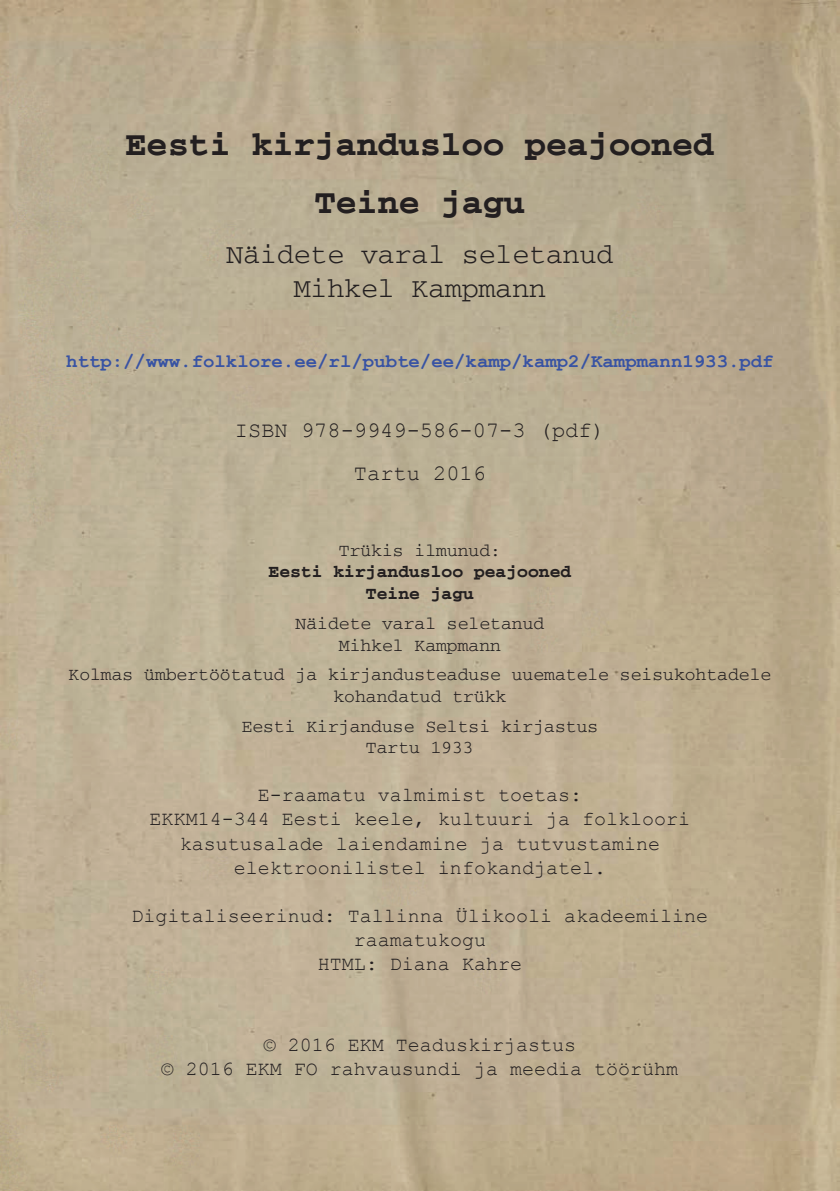
<style>
.page{position:relative;width:840px;height:1191px;background:#fff}
.page>*{position:absolute;margin:0;border:0;box-sizing:border-box;transform-origin:0 0}
.t1{font:700 35px/58.6px "Courier";color:#231f20;text-align:center}
.t2{font:28px/33.6px "Courier";color:#231f20;text-align:center}
.t3{font:22px/43px "Courier New";color:#231f20;text-align:center}
.t4{font:20px/24px "Courier New";color:#231f20;text-align:center}
.t5{font:700 19px "Courier New";color:#3853a3}
.t6{font:18px/21.6px "Courier";color:#231f20;text-align:center}
.t7{font:700 18px/21.6px "Courier";color:#231f20;text-align:center}
</style>
<div class="page">
<img style="left:0;top:0;width:839px;height:1191px">
<h1 class="t1" style="left:125px;top:115px;width:590px">Eesti kirjandusloo peajooned<br>Teine jagu</h1>
<h2 class="t2" style="left:226px;top:238px;width:388px">Näidete varal seletanud<br>Mihkel Kampmann</h2>
<p class="t5" style="left:66px;top:350px;width:708px">http://www.folklore.ee/rl/pubte/ee/kamp/kamp2/Kampmann1933.pdf</p>
<p class="t3" style="left:235px;top:407px;width:371px">ISBN 978-9949-586-07-3 (pdf)<br>Tartu 2016</p>
<p class="t6" style="left:339px;top:539px;width:163px">Trükis ilmunud:</p>
<p class="t7" style="left:268px;top:561px;width:304px">Eesti kirjandusloo peajooned<br>Teine jagu</p>
<p class="t6" style="left:295px;top:612px;width:250px">Näidete varal seletanud<br>Mihkel Kampmann</p>
<p class="t6" style="left:68px;top:664px;width:703px">Kolmas ümbertöötatud ja kirjandusteaduse uuematele seisukohtadele kohandatud trükk</p>
<p class="t6" style="left:241px;top:715px;width:358px">Eesti Kirjanduse Seltsi kirjastus<br>Tartu 1933</p>
<p class="t4" style="left:149px;top:782px;width:542px">E-raamatu valmimist toetas:<br>EKKM14-344 Eesti keele, kultuuri ja folkloori kasutusalade laiendamine ja tutvustamine elektroonilistel infokandjatel.</p>
<p class="t4" style="left:131px;top:902px;width:578px">Digitaliseerinud: Tallinna Ülikooli akadeemiline raamatukogu<br>HTML: Diana Kahre</p>
<p class="t4" style="left:161px;top:1031px;width:518px">© 2016 EKM Teaduskirjastus<br>© 2016 EKM FO rahvausundi ja meedia töörühm</p>
</div>
